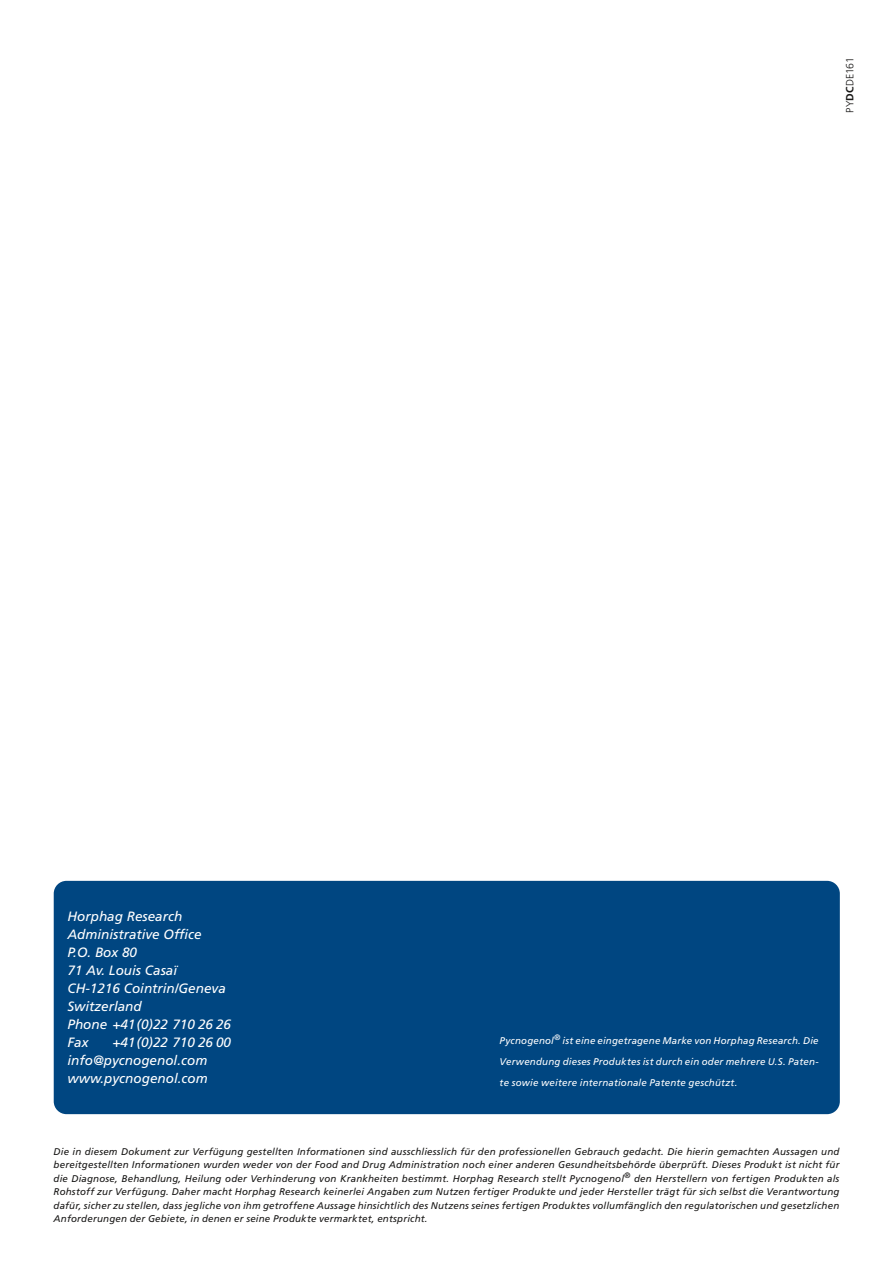
<style>
.page{position:relative;width:893px;height:1263px;background:#fff}
.page>*{position:absolute;margin:0;border:0;box-sizing:border-box;transform-origin:0 0}
.InfoBox_weiss{font:italic 13.5px "Frutiger LT Std";color:#fff}
.Referenzen{font:300 10.5px "Frutiger LT Std";letter-spacing:-.03em;color:#181716}
.t1{font:italic 9.75px/13.5px "Frutiger LT Std";letter-spacing:.02em;color:#181716;text-align:justify}
.InfoBox{font:italic 9.75px/21px "Frutiger LT Std";letter-spacing:.02em;color:#fff;text-align:justify}
.s1{font-weight:700}
</style>
<div class="page">
<div style="left:54px;top:881px;width:786px;height:233px;background:#004681;border-radius:13px"></div>
<p class="Referenzen" style="left:844px;top:113px;width:57px;rotate:-90deg">PY<span class="s1">DC</span>DE161</p>
<p class="InfoBox_weiss" style="left:68px;top:908px;width:116px">Horphag Research</p>
<p class="InfoBox_weiss" style="left:68px;top:926px;width:136px">Administrative Office</p>
<p class="InfoBox_weiss" style="left:68px;top:944px;width:71px">P.O. Box 80</p>
<p class="InfoBox_weiss" style="left:68px;top:962px;width:111px">71 Av. Louis Casaï</p>
<p class="InfoBox_weiss" style="left:68px;top:980px;width:160px">CH-1216 Cointrin/Geneva</p>
<p class="InfoBox_weiss" style="left:68px;top:998px;width:76px">Switzerland</p>
<p class="InfoBox_weiss" style="left:68px;top:1016px;width:165px">Phone +41(0)22 710 26 26</p>
<p class="InfoBox_weiss" style="left:68px;top:1034px;width:23px">Fax</p>
<p class="InfoBox_weiss" style="left:113px;top:1034px;width:120px">+41(0)22 710 26 00</p>
<p class="InfoBox_weiss" style="left:68px;top:1052px;width:141px">info@pycnogenol.com</p>
<p class="InfoBox_weiss" style="left:68px;top:1070px;width:142px">www.pycnogenol.com</p>
<p class="InfoBox" style="left:500px;top:1030px;width:320px">Pycnogenol<sup>®</sup> ist eine eingetragene Marke von Horphag Research. Die Verwendung dieses Produktes ist durch ein oder mehrere U.S. Paten&shy;te sowie weitere internationale Patente geschützt.</p>
<p class="t1" style="left:54px;top:1144px;width:787px">Die in diesem Dokument zur Verfügung gestellten Informationen sind ausschliesslich für den professionellen Gebrauch gedacht. Die hierin gemachten Aussagen und bereitgestellten Informationen wurden weder von der Food and Drug Administration noch einer anderen Gesundheitsbehörde überprüft. Dieses Produkt ist nicht für die Diagnose, Behandlung, Heilung oder Verhinderung von Krankheiten bestimmt. Horphag Research stellt Pycnogenol<sup>®</sup> den Herstellern von fertigen Produkten als Rohstoff zur Verfügung. Daher macht Horphag Research keinerlei Angaben zum Nutzen fertiger Produkte und jeder Hersteller trägt für sich selbst die Verantwortung dafür, sicher zu stellen, dass jegliche von ihm getroffene Aussage hinsichtlich des Nutzens seines fertigen Produktes vollumfänglich den regulatorischen und gesetzlichen Anforderungen der Gebiete, in denen er seine Produkte vermarktet, entspricht.</p>
</div>
